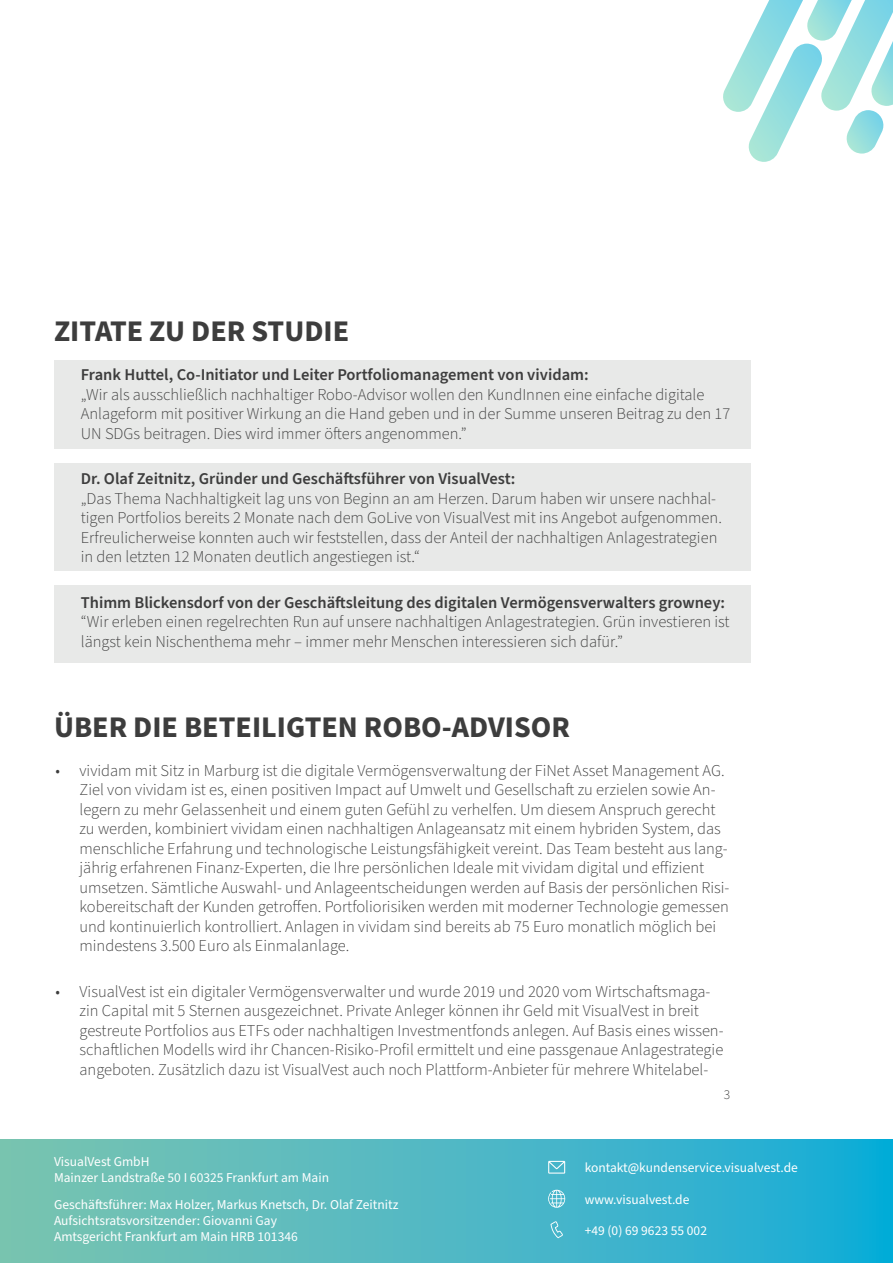
<style>
.page{position:relative;width:893px;height:1263px;background:#fff}
.page>*{position:absolute;margin:0;border:0;box-sizing:border-box;transform-origin:0 0}
.t1{font:700 30px "Source Sans Pro";color:#3d3d3d}
.t2{font:300 16.5px/19.5px "Source Sans Pro";color:#3d3d3d}
.t3{font:600 16.5px "Source Sans Pro";color:#3d3d3d}
.t4{font:13.5px/16.2px "Source Sans Pro";color:#fff}
.t5{font:300 13.5px "Source Sans Pro";color:#3d3d3d}
</style>
<div class="page">
<div style="left:54px;top:360px;width:696px;height:89px;background:#e8e9e8"></div>
<div style="left:54px;top:463px;width:696px;height:108px;background:#e8e9e8"></div>
<div style="left:54px;top:585px;width:696px;height:78px;background:#e8e9e8"></div>
<svg style="left:0;top:1140px;width:893px;height:123px;background:#4cb7c4"></svg>
<svg style="left:550px;top:1221px;width:13px;height:17px"></svg>
<svg style="left:548px;top:1161px;width:17px;height:12px"></svg>
<svg style="left:548px;top:1190px;width:17px;height:18px"></svg>
<svg style="left:723px;top:0;width:170px;height:162px"></svg>
<h1 class="t1" style="left:54px;top:311px;width:297px">ZITATE ZU DER STUDIE</h1>
<p class="t3" style="left:81px;top:364px;width:509px">Frank Huttel, Co-Initiator und Leiter Portfoliomanagement von vividam:</p>
<p class="t2" style="left:81px;top:385px;width:651px">„Wir als ausschließlich nachhaltiger Robo-Advisor wollen den KundInnen eine einfache digitale<br>Anlageform mit positiver Wirkung an die Hand geben und in der Summe unseren Beitrag zu den 17<br>UN SDGs beitragen. Dies wird immer öfters angenommen.”</p>
<p class="t3" style="left:81px;top:468px;width:436px">Dr. Olaf Zeitnitz, Gründer und Geschäftsführer von VisualVest:</p>
<p class="t2" style="left:81px;top:489px;width:643px">„Das Thema Nachhaltigkeit lag uns von Beginn an am Herzen. Darum haben wir unsere nachhal&shy;tigen Portfolios bereits 2 Monate nach dem GoLive von VisualVest mit ins Angebot aufgenommen.<br>Erfreulicherweise konnten auch wir feststellen, dass der Anteil der nachhaltigen Anlagestrategien in den letzten 12 Monaten deutlich angestiegen ist.“</p>
<p class="t3" style="left:81px;top:591px;width:646px">Thimm Blickensdorf von der Geschäftsleitung des digitalen Vermögensverwalters growney:</p>
<p class="t2" style="left:81px;top:612px;width:650px">“Wir erleben einen regelrechten Run auf unsere nachhaltigen Anlagestrategien. Grün investieren ist längst kein Nischenthema mehr – immer mehr Menschen interessieren sich dafür.”</p>
<h1 class="t1" style="left:54px;top:706px;width:517px">ÜBER DIE BETEILIGTEN ROBO-ADVISOR</h1>
<p class="t2" style="left:80px;top:761px;width:651px;text-indent:-24px">• vividam mit Sitz in Marburg ist die digitale Vermögensverwaltung der FiNet Asset Management AG.<br>Ziel von vividam ist es, einen positiven Impact auf Umwelt und Gesellschaft zu erzielen sowie An&shy;legern zu mehr Gelassenheit und einem guten Gefühl zu verhelfen. Um diesem Anspruch gerecht zu werden, kombiniert vividam einen nachhaltigen Anlageansatz mit einem hybriden System, das menschliche Erfahrung und technologische Leistungsfähigkeit vereint. Das Team besteht aus lang&shy;jährig erfahrenen Finanz-Experten, die Ihre persönlichen Ideale mit vividam digital und effizient umsetzen. Sämtliche Auswahl- und Anlageentscheidungen werden auf Basis der persönlichen Risi&shy;kobereitschaft der Kunden getroffen. Portfoliorisiken werden mit moderner Technologie gemessen und kontinuierlich kontrolliert. Anlagen in vividam sind bereits ab 75 Euro monatlich möglich bei mindestens 3.500 Euro als Einmalanlage.</p>
<p class="t2" style="left:80px;top:982px;width:646px;text-indent:-24px">• VisualVest ist ein digitaler Vermögensverwalter und wurde 2019 und 2020 vom Wirtschaftsmaga&shy;zin Capital mit 5 Sternen ausgezeichnet. Private Anleger können ihr Geld mit VisualVest in breit gestreute Portfolios aus ETFs oder nachhaltigen Investmentfonds anlegen. Auf Basis eines wissen&shy;schaftlichen Modells wird ihr Chancen-Risiko-Profil ermittelt und eine passgenaue Anlagestrategie angeboten. Zusätzlich dazu ist VisualVest auch noch Plattform-Anbieter für mehrere Whitelabel-</p>
<p class="t4" style="left:54px;top:1154px;width:277px">VisualVest GmbH<br>Mainzer Landstraße 50 I 60325 Frankfurt am Main</p>
<p class="t4" style="left:54px;top:1197px;width:346px">Geschäftsführer: Max Holzer, Markus Knetsch, Dr. Olaf Zeitnitz<br>Aufsichtsratsvorsitzender: Giovanni Gay<br>Amtsgericht Frankfurt am Main HRB 101346</p>
<p class="t5" style="left:724px;top:1085px;width:8px">3</p>
<p class="t4" style="left:585px;top:1160px;width:215px">kontakt@kundenservice.visualvest.de</p>
<p class="t4" style="left:585px;top:1192px;width:106px">www.visualvest.de</p>
<p class="t4" style="left:585px;top:1223px;width:124px">+49 (0) 69 9623 55 002</p>
</div>
